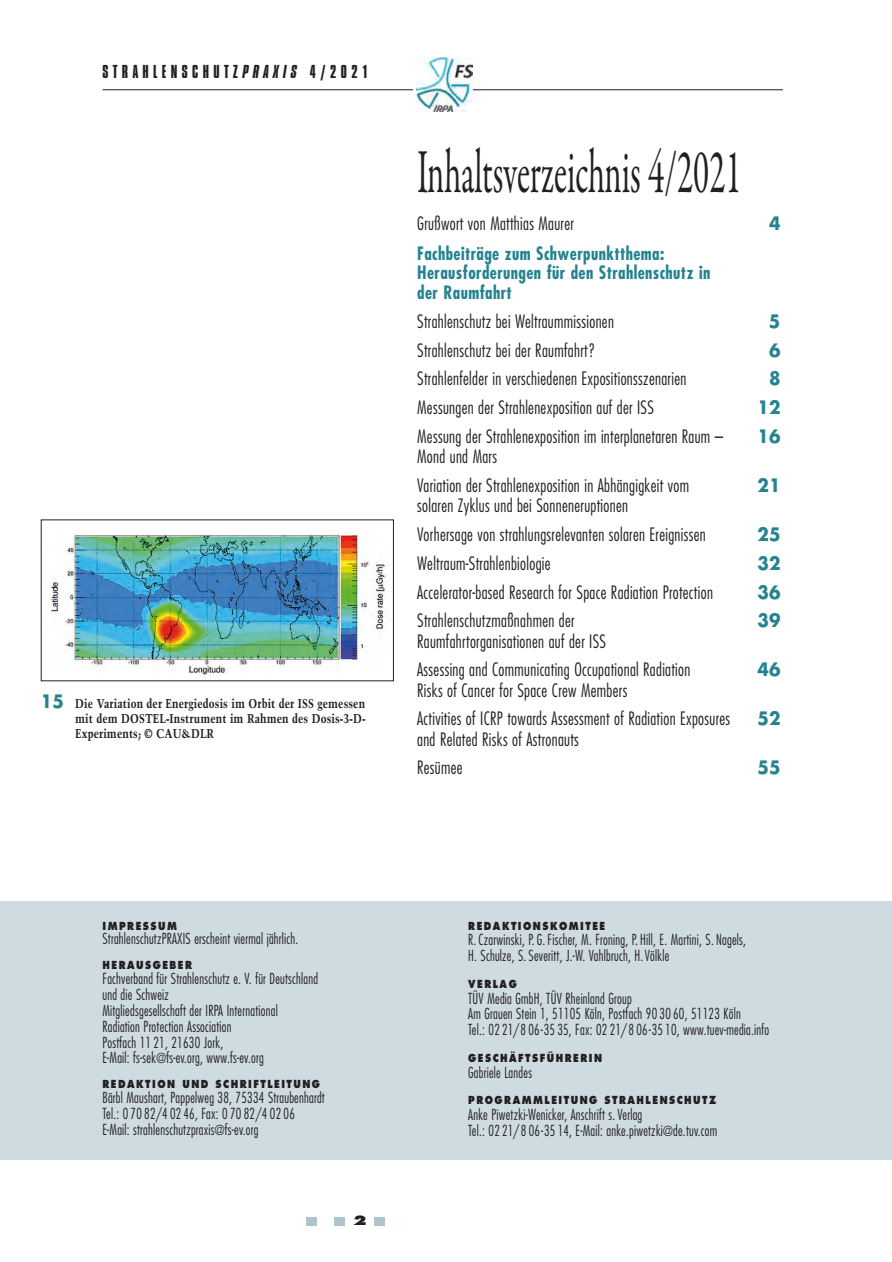
<style>
.page{position:relative;width:892px;height:1262px;background:#fff}
.page>*{position:absolute;margin:0;border:0;box-sizing:border-box;transform-origin:0 0}
.t1{font:63px "Garamond Premr Pro";color:#231f20;scale:.52 1}
.t2{font:19.5px "Compacta Com";letter-spacing:.225em;color:#231f20}
.t3{font:300 condensed 18px/28.8px "Futura";letter-spacing:.02em;color:#231f20;scale:.93 1}
.t4{font:700 condensed 18px/19.6px "Futura";letter-spacing:.025em;color:#25838f;scale:.95 1}
.t5{font:700 18px "Futura";letter-spacing:.02em;color:#25838f;scale:.93 1}
.t6{font:300 condensed 14.85px/15.8px "Futura";letter-spacing:.02em;color:#231f20;scale:.9 1}
.t7{font:700 12.75px/15px "Trump Mediaeval LT Std";letter-spacing:.01em;color:#231f20;text-align:justify;scale:.83 1}
.t8{font:800 12.45px "Futura";color:#231f20;scale:1.3 1}
.t9{font:800 10.8px "Futura";letter-spacing:.16em;color:#231f20;scale:.85 1}
.s1{font-style:italic}
.s2{font-size:13.5px}
</style>
<div class="page">
<div style="left:307px;top:1216px;width:10px;height:9px;background:#aec5cd"></div>
<div style="left:334px;top:1216px;width:11px;height:9px;background:#aec5cd"></div>
<div style="left:375px;top:1216px;width:10px;height:9px;background:#aec5cd"></div>
<hr style="left:102px;top:89px;width:681px;height:1px;background:#231f20">
<div style="left:413px;top:56px;width:59px;height:58px;background:linear-gradient(to right,#fff,#fff)"></div>
<img style="left:417px;top:58px;width:55px;height:53px">
<div style="left:0;top:901px;width:892px;height:259px;background:#cedce1"></div>
<img style="left:50px;top:529px;width:337px;height:145px">
<h2 class="t2" style="left:102px;top:61px;width:267px">STRAHLENSCHUTZ<span class="s1">PRAXIS</span> 4/2021</h2>
<p class="t5" style="left:41px;top:688px;width:27px">15</p>
<p class="t7" style="left:75px;top:695px;width:351px">Die Variation der Energiedosis im Orbit der ISS gemessen mit dem DOSTEL-Instrument im Rahmen des Dosis-3-D-Experiments; © CAU&amp;DLR</p>
<h1 class="t1" style="left:417px;top:135px;width:625px">Inhaltsverzeichnis 4/2021</h1>
<p class="t3" style="left:417px;top:209px;width:170px">Grußwort von Matthias Maurer</p>
<p class="t5" style="left:769px;top:211px;width:14px">4</p>
<p class="t4" style="left:417px;top:243px;width:310px">Fachbeiträge zum Schwerpunktthema:<br>Herausforderungen für den Strahlenschutz in der Raumfahrt</p>
<p class="t3" style="left:417px;top:306px;width:213px">Strahlenschutz bei Weltraummissionen</p>
<p class="t5" style="left:769px;top:308px;width:14px">5</p>
<p class="t3" style="left:417px;top:335px;width:193px">Strahlenschutz bei der Raumfahrt?</p>
<p class="t5" style="left:769px;top:337px;width:14px">6</p>
<p class="t3" style="left:417px;top:364px;width:291px">Strahlenfelder in verschiedenen Expositionsszenarien</p>
<p class="t5" style="left:769px;top:366px;width:14px">8</p>
<p class="t3" style="left:417px;top:392px;width:256px">Messungen der Strahlenexposition auf der ISS</p>
<p class="t5" style="left:757px;top:395px;width:27px">12</p>
<p class="t3" style="left:417px;top:421px;width:330px">Messung der Strahlenexposition im interplanetaren Raum –</p>
<p class="t5" style="left:757px;top:423px;width:27px">16</p>
<p class="t3" style="left:417px;top:442px;width:294px">Mond und Mars<br>Variation der Strahlenexposition in Abhängigkeit vom</p>
<p class="t5" style="left:757px;top:472px;width:27px">21</p>
<p class="t3" style="left:417px;top:491px;width:312px">solaren Zyklus und bei Sonneneruptionen<br>Vorhersage von strahlungsrelevanten solaren Ereignissen</p>
<p class="t5" style="left:757px;top:521px;width:27px">25</p>
<p class="t3" style="left:417px;top:548px;width:145px">Weltraum-Strahlenbiologie</p>
<p class="t5" style="left:757px;top:550px;width:27px">32</p>
<p class="t3" style="left:417px;top:577px;width:319px">Accelerator-based Research for Space Radiation Protection</p>
<p class="t5" style="left:757px;top:579px;width:27px">36</p>
<p class="t3" style="left:417px;top:606px;width:171px">Strahlenschutzmaßnahmen der</p>
<p class="t5" style="left:757px;top:608px;width:27px">39</p>
<p class="t3" style="left:417px;top:626px;width:295px">Raumfahrtorganisationen auf der ISS<br>Assessing and Communicating Occupational Radiation</p>
<p class="t5" style="left:757px;top:657px;width:27px">46</p>
<p class="t3" style="left:417px;top:675px;width:338px">Risks of Cancer for Space Crew Members<br>Activities of ICRP towards Assessment of Radiation Exposures</p>
<p class="t3" style="left:417px;top:724px;width:175px">and Related Risks of Astronauts<br>Resümee</p>
<p class="t5" style="left:757px;top:706px;width:27px">52</p>
<p class="t5" style="left:757px;top:755px;width:27px">55</p>
<p class="t9" style="left:102px;top:918px;width:89px">IMPRESSUM</p>
<p class="t6" style="left:102px;top:930px;width:219px">StrahlenschutzPRAXIS erscheint viermal jährlich.</p>
<p class="t9" style="left:102px;top:957px;width:107px">HERAUSGEBER</p>
<p class="t6" style="left:102px;top:970px;width:241px">Fachverband für Strahlenschutz e. V. für Deutschland und die Schweiz<br>Mitgliedsgesellschaft der IRPA International Radiation Protection Association<br>Postfach 11 21, 21630 Jork,<br>E-Mail: fs-sek<span class="s2">@</span>fs-ev.org, www.fs-ev.org</p>
<p class="t9" style="left:102px;top:1076px;width:258px">REDAKTION UND SCHRIFTLEITUNG</p>
<p class="t6" style="left:102px;top:1089px;width:248px">Bärbl Maushart, Pappelweg 38, 75334 Straubenhardt<br>Tel.: 0 70 82/4 02 46, Fax: 0 70 82/4 02 06<br>E-Mail: strahlenschutzpraxis<span class="s2">@</span>fs-ev.org</p>
<p class="t8" style="left:353px;top:1212px;width:12px">2</p>
<p class="t9" style="left:468px;top:918px;width:163px">REDAKTIONSKOMITEE</p>
<p class="t6" style="left:468px;top:931px;width:310px">R. Czarwinski, P. G. Fischer, M. Froning, P. Hill, E. Martini, S. Nagels,<br>H. Schulze, S. Severitt, J.-W. Vahlbruch, H. Völkle</p>
<p class="t9" style="left:468px;top:976px;width:59px">VERLAG</p>
<p class="t6" style="left:468px;top:989px;width:336px">TÜV Media GmbH, TÜV Rheinland Group<br>Am Grauen Stein 1, 51105 Köln, Postfach 90 30 60, 51123 Köln<br>Tel.: 02 21/8 06-35 35, Fax: 02 21/8 06-35 10, www.tuev-media.info</p>
<p class="t9" style="left:468px;top:1050px;width:159px">GESCHÄFTSFÜHRERIN</p>
<p class="t6" style="left:468px;top:1063px;width:72px">Gabriele Landes</p>
<p class="t9" style="left:468px;top:1093px;width:293px">PROGRAMMLEITUNG STRAHLENSCHUTZ</p>
<p class="t6" style="left:468px;top:1106px;width:278px">Anke Piwetzki-Wenicker, Anschrift s. Verlag<br>Tel.: 02 21/8 06-35 14, E-Mail: anke.piwetzki<span class="s2">@</span>de.tuv.com</p>
</div>
